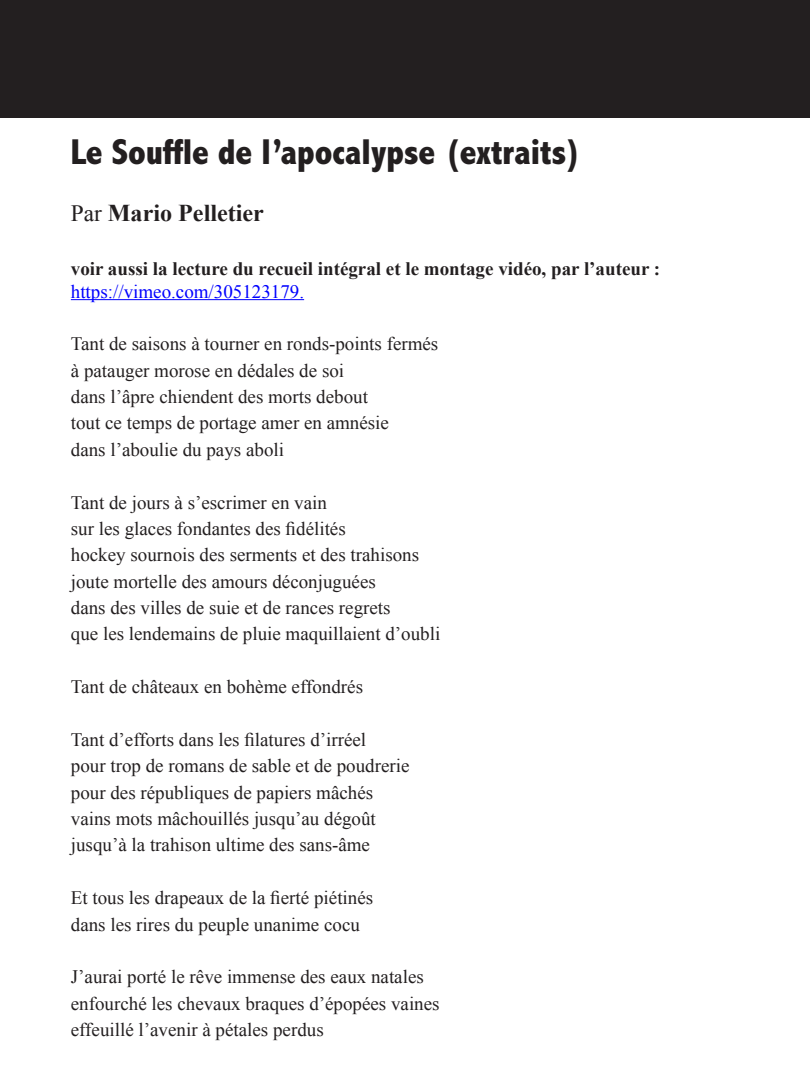
<style>
.page{position:relative;width:810px;height:1080px;background:#fff}
.page>*{position:absolute;margin:0;border:0;box-sizing:border-box;transform-origin:0 0}
.t1{font:800 condensed 36.25px "Abadi MT Pro";letter-spacing:-.005em;color:#231f20}
.t2{font:700 24.12px "Times New Roman";color:#231f20}
.t3{font:19px/26.4px "Times New Roman";color:#231f20}
.t4{font:700 19px "Times New Roman";color:#231f20}
.t5{font:19px "Times New Roman";color:#00f}
.s1{font-weight:400;font-size:23.38px}
</style>
<div class="page">
<div style="left:0;top:0;width:810px;height:118px;background:#231f20"></div>
<hr style="left:71px;top:299px;width:233px;height:1px;background:#00f">
<h1 class="t1" style="left:71px;top:132px;width:512px">Le Souffle de l’apocalypse (extraits)</h1>
<p class="t2" style="left:71px;top:196px;width:195px"><span class="s1">Par</span> Mario Pelletier</p>
<p class="t4" style="left:71px;top:255px;width:591px">voir aussi la lecture du recueil intégral et le montage vidéo, par l’auteur :</p>
<p class="t5" style="left:71px;top:278px;width:235px">https://vimeo.com/305123179.</p>
<p class="t3" style="left:71px;top:330px;width:369px">Tant de saisons à tourner en ronds-points fermés à patauger morose en dédales de soi<br>dans l’âpre chiendent des morts debout<br>tout ce temps de portage amer en amnésie<br>dans l’aboulie du pays aboli</p>
<p class="t3" style="left:71px;top:489px;width:371px">Tant de jours à s’escrimer en vain<br>sur les glaces fondantes des fidélités<br>hockey sournois des serments et des trahisons joute mortelle des amours déconjuguées<br>dans des villes de suie et de rances regrets<br>que les lendemains de pluie maquillaient d’oubli</p>
<p class="t3" style="left:71px;top:673px;width:294px">Tant de châteaux en bohème effondrés</p>
<p class="t3" style="left:71px;top:726px;width:340px">Tant d’efforts dans les filatures d’irréel<br>pour trop de romans de sable et de poudrerie pour des républiques de papiers mâchés vains mots mâchouillés jusqu’au dégoût jusqu’à la trahison ultime des sans-âme</p>
<p class="t3" style="left:71px;top:884px;width:304px">Et tous les drapeaux de la fierté piétinés dans les rires du peuple unanime cocu</p>
<p class="t3" style="left:71px;top:963px;width:370px">J’aurai porté le rêve immense des eaux natales enfourché les chevaux braques d’épopées vaines effeuillé l’avenir à pétales perdus</p>
</div>
